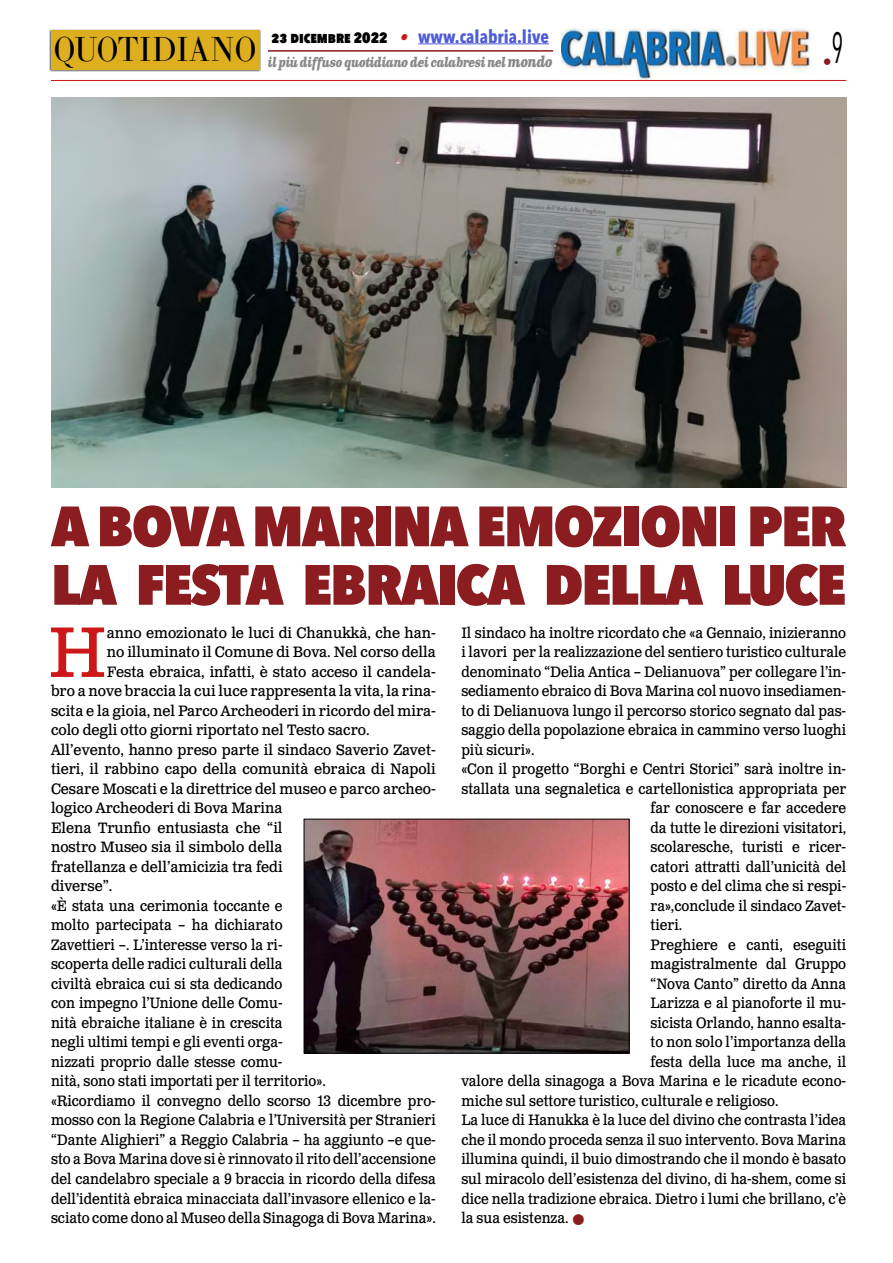
<style>
.page{position:relative;width:893px;height:1263px;background:#fff}
.page>*{position:absolute;margin:0;border:0;box-sizing:border-box;transform-origin:0 0}
.t1{font:71.25px "Clarendon Text Pro";color:#cd1719;scale:.94 1}
.t2{font:800 56.1px/58.5px "Avenir Next Condensed";letter-spacing:-.03em;color:#8b1c1f;scale:1.14 1}
.t3{font:34.2px "LTC Bodoni 175 Pro";color:#000;scale:.88 1}
.t4{font:700 18px "Avenir Next Condensed";color:#4f5cd6}
.t5{font:18px "Avenir Next Condensed";color:#8b1c1f}
.t6{font:15px "Clarendon Text Pro";color:#000;scale:.9 1}
.t7{font:15px "Clarendon Text Pro";color:#000;scale:.94 1}
.t8{font:italic 700 13.5px "Clarendon Text Pro";letter-spacing:-.05em;color:#878787;scale:.79 1}
.s1{font-weight:800;font-size:15px;color:#000}
.s2{font-family:"Clarendon Text Pro";font-style:italic;font-size:16.5px;color:#ca181a}
.s3{font-size:15px}
</style>
<div class="page">
<img style="left:561px;top:28px;width:251px;height:52px">
<hr style="left:51px;top:80px;width:795px;height:1px;background:#cd1719">
<div style="left:49px;top:29px;width:212px;height:43px;background:#000;opacity:.75"></div>
<div style="left:51px;top:31px;width:208px;height:39px;background:#ddae1e"></div>
<hr style="left:418px;top:43px;width:131px;height:1px;background:#4f5cd6">
<hr style="left:268px;top:50px;width:285px;height:2px;background:#8b1c1f">
<img style="left:51px;top:98px;width:795px;height:390px">
<img style="left:306px;top:821px;width:321px;height:230px">
<div style="left:304px;top:819px;width:325px;height:234px;border:1px solid #000"></div>
<h3 class="t3" style="left:54px;top:27px;width:232px">QUOTIDIANO</h3>
<p class="t4" style="left:272px;top:25px;width:279px"><span class="s1">23 dicembre 2022</span> <span class="s2">•</span> www.calabria.live</p>
<p class="t8" style="left:268px;top:53px;width:362px">il più diffuso quotidiano dei calabresi nel <span class="s3">mondo</span></p>
<p class="t5" style="left:823px;top:46px;width:22px">•<sup>9</sup></p>
<h2 class="t2" style="left:51px;top:497px;width:699px">A BOVA MARINA EMOZIONI PER<br>LA FESTA EBRAICA DELLA LUCE</h2>
<h1 class="t1" style="left:48px;top:609px;width:64px">H</h1>
<p class="t7" style="left:107px;top:624px;width:352px">anno emozionato le luci di Chanukkà, che han-</p>
<p class="t7" style="left:107px;top:643px;width:352px">no illuminato il Comune di Bova. Nel corso della</p>
<p class="t7" style="left:107px;top:663px;width:352px">Festa ebraica, infatti, è stato acceso il candela-</p>
<p class="t7" style="left:51px;top:682px;width:411px">bro a nove braccia la cui luce rappresenta la vita, la rina-</p>
<p class="t7" style="left:51px;top:702px;width:411px">scita e la gioia, nel Parco Archeoderi in ricordo del mira-</p>
<p class="t7" style="left:51px;top:721px;width:340px">colo degli otto giorni riportato nel Testo sacro.</p>
<p class="t7" style="left:51px;top:741px;width:411px">All’evento, hanno preso parte il sindaco Saverio Zavet-</p>
<p class="t7" style="left:51px;top:760px;width:411px">tieri, il rabbino capo della comunità ebraica di Napoli</p>
<p class="t7" style="left:51px;top:780px;width:411px">Cesare Moscati e la direttrice del museo e parco archeo-</p>
<p class="t7" style="left:51px;top:799px;width:248px">logico Archeoderi di Bova Marina</p>
<p class="t7" style="left:51px;top:819px;width:248px">Elena Trunfio entusiasta che “il</p>
<p class="t7" style="left:51px;top:838px;width:248px">nostro Museo sia il simbolo della</p>
<p class="t7" style="left:51px;top:858px;width:248px">fratellanza e dell’amicizia tra fedi</p>
<p class="t7" style="left:51px;top:877px;width:67px">diverse”.</p>
<p class="t6" style="left:51px;top:897px;width:259px">«È stata una cerimonia toccante e</p>
<p class="t6" style="left:51px;top:916px;width:259px">molto partecipata – ha dichiarato</p>
<p class="t6" style="left:51px;top:936px;width:259px">Zavettieri –. L’interesse verso la ri-</p>
<p class="t6" style="left:51px;top:955px;width:259px">scoperta delle radici culturali della</p>
<p class="t6" style="left:51px;top:975px;width:259px">civiltà ebraica cui si sta dedicando</p>
<p class="t6" style="left:51px;top:994px;width:259px">con impegno l’Unione delle Comu-</p>
<p class="t6" style="left:51px;top:1014px;width:259px">nità ebraiche italiane è in crescita</p>
<p class="t6" style="left:51px;top:1033px;width:259px">negli ultimi tempi e gli eventi orga-</p>
<p class="t6" style="left:51px;top:1053px;width:259px">nizzati proprio dalle stesse comu-</p>
<p class="t6" style="left:51px;top:1072px;width:307px">nità, sono stati importati per il territorio».</p>
<p class="t6" style="left:51px;top:1092px;width:429px">«Ricordiamo il convegno dello scorso 13 dicembre pro-</p>
<p class="t6" style="left:51px;top:1111px;width:429px">mosso con la Regione Calabria e l’Università per Stranieri</p>
<p class="t6" style="left:51px;top:1131px;width:429px">“Dante Alighieri” a Reggio Calabria – ha aggiunto –e que-</p>
<p class="t6" style="left:51px;top:1150px;width:429px">sto a Bova Marina dove si è rinnovato il rito dell’accensione</p>
<p class="t6" style="left:51px;top:1170px;width:429px">del candelabro speciale a 9 braccia in ricordo della difesa</p>
<p class="t6" style="left:51px;top:1189px;width:429px">dell’identità ebraica minacciata dall’invasore ellenico e la-</p>
<p class="t6" style="left:51px;top:1209px;width:429px">sciato come dono al Museo della Sinagoga di Bova Marina».</p>
<p class="t6" style="left:461px;top:624px;width:429px">Il sindaco ha inoltre ricordato che «a Gennaio, inizieranno</p>
<p class="t6" style="left:461px;top:643px;width:429px">i lavori per la realizzazione del sentiero turistico culturale</p>
<p class="t6" style="left:461px;top:663px;width:429px">denominato “Delia Antica – Delianuova” per collegare l’in-</p>
<p class="t6" style="left:461px;top:682px;width:429px">sediamento ebraico di Bova Marina col nuovo insediamen-</p>
<p class="t6" style="left:461px;top:702px;width:429px">to di Delianuova lungo il percorso storico segnato dal pas-</p>
<p class="t6" style="left:461px;top:721px;width:429px">saggio della popolazione ebraica in cammino verso luoghi</p>
<p class="t6" style="left:461px;top:741px;width:83px">più sicuri».</p>
<p class="t6" style="left:461px;top:760px;width:429px">«Con il progetto “Borghi e Centri Storici” sarà inoltre in-</p>
<p class="t6" style="left:461px;top:780px;width:429px">stallata una segnaletica e cartellonistica appropriata per</p>
<p class="t6" style="left:651px;top:799px;width:219px">far conoscere e far accedere</p>
<p class="t6" style="left:651px;top:819px;width:219px">da tutte le direzioni visitatori,</p>
<p class="t6" style="left:651px;top:838px;width:219px">scolaresche, turisti e ricer-</p>
<p class="t6" style="left:651px;top:858px;width:219px">catori attratti dall’unicità del</p>
<p class="t6" style="left:651px;top:877px;width:219px">posto e del clima che si respi-</p>
<p class="t6" style="left:651px;top:897px;width:219px">ra»,conclude il sindaco Zavet-</p>
<p class="t6" style="left:651px;top:916px;width:37px">tieri.</p>
<p class="t6" style="left:651px;top:936px;width:219px">Preghiere e canti, eseguiti</p>
<p class="t6" style="left:651px;top:955px;width:219px">magistralmente dal Gruppo</p>
<p class="t6" style="left:651px;top:975px;width:219px">“Nova Canto” diretto da Anna</p>
<p class="t6" style="left:651px;top:994px;width:219px">Larizza e al pianoforte il mu-</p>
<p class="t6" style="left:651px;top:1014px;width:219px">sicista Orlando, hanno esalta-</p>
<p class="t6" style="left:651px;top:1033px;width:219px">to non solo l’importanza della</p>
<p class="t6" style="left:651px;top:1053px;width:219px">festa della luce ma anche, il</p>
<p class="t6" style="left:461px;top:1072px;width:429px">valore della sinagoga a Bova Marina e le ricadute econo-</p>
<p class="t6" style="left:461px;top:1092px;width:354px">miche sul settore turistico, culturale e religioso.</p>
<p class="t6" style="left:461px;top:1111px;width:429px">La luce di Hanukka è la luce del divino che contrasta l’idea</p>
<p class="t6" style="left:461px;top:1131px;width:429px">che il mondo proceda senza il suo intervento. Bova Marina</p>
<p class="t6" style="left:461px;top:1150px;width:429px">illumina quindi, il buio dimostrando che il mondo è basato</p>
<p class="t6" style="left:461px;top:1170px;width:429px">sul miracolo dell’esistenza del divino, di ha-shem, come si</p>
<p class="t6" style="left:461px;top:1189px;width:429px">dice nella tradizione ebraica. Dietro i lumi che brillano, c’è</p>
<p class="t6" style="left:461px;top:1209px;width:121px">la sua esistenza.</p>
</div>
